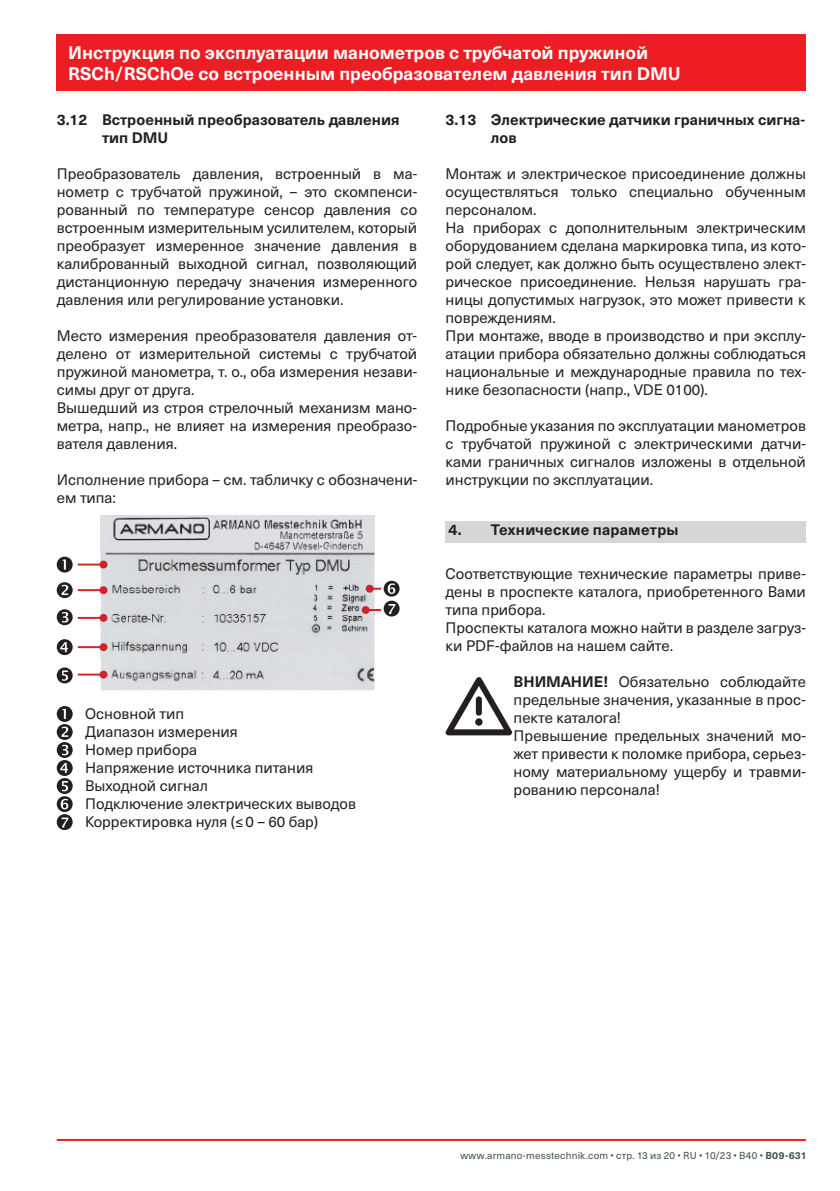
<style>
.page{position:relative;width:840px;height:1191px;background:#fff}
.page>*{position:absolute;margin:0;border:0;box-sizing:border-box;transform-origin:0 0}
.t1{font:700 18px/21.6px "Neue Haas Unica W1 G";color:#fff}
.t2{font:15px/18px "Neue Haas Unica W1 G";color:#231f20}
.t3{font:700 15px/18px "Neue Haas Unica W1 G";color:#231f20}
.t4{font:10px "Neue Haas Unica W1 G";letter-spacing:.02em;color:#3d4f51}
.s1{font-weight:700}
</style>
<div class="page">
<hr style="left:57px;top:1139px;width:748px;height:2px;background:#ee1d23">
<div style="left:57px;top:34px;width:748px;height:57px;background:#ee1d23"></div>
<img style="left:100px;top:516px;width:274px;height:175px">
<svg style="left:57px;top:556px;width:16px;height:16px"></svg>
<svg style="left:57px;top:582px;width:16px;height:16px"></svg>
<svg style="left:57px;top:609px;width:16px;height:16px"></svg>
<svg style="left:57px;top:639px;width:16px;height:16px"></svg>
<svg style="left:57px;top:667px;width:16px;height:16px"></svg>
<hr style="left:78px;top:563px;width:25px;height:2px;background:#d1232a">
<div style="left:99px;top:560px;width:8px;height:8px;background:#d1232a;border-radius:50%"></div>
<hr style="left:78px;top:589px;width:25px;height:2px;background:#d1232a">
<div style="left:99px;top:586px;width:8px;height:8px;background:#d1232a;border-radius:50%"></div>
<hr style="left:78px;top:617px;width:25px;height:2px;background:#d1232a">
<div style="left:99px;top:614px;width:8px;height:8px;background:#d1232a;border-radius:50%"></div>
<hr style="left:78px;top:646px;width:25px;height:2px;background:#d1232a">
<div style="left:99px;top:643px;width:8px;height:8px;background:#d1232a;border-radius:50%"></div>
<hr style="left:78px;top:673px;width:25px;height:2px;background:#d1232a">
<div style="left:99px;top:670px;width:8px;height:8px;background:#d1232a;border-radius:50%"></div>
<svg style="left:365px;top:581px;width:34px;height:35px"></svg>
<div style="left:361px;top:606px;width:8px;height:8px;background:#d1232a;border-radius:50%"></div>
<svg style="left:57px;top:706px;width:16px;height:124px"></svg>
<div style="left:445px;top:521px;width:360px;height:22px;background:#d5d6d8"></div>
<svg style="left:445px;top:677px;width:67px;height:58px"></svg>
<div style="left:475px;top:718px;width:7px;height:8px;background:#231f20;border-radius:50%"></div>
<p class="t1" style="left:68px;top:40px;width:613px">Инструкция по эксплуатации манометров с трубчатой пружиной<br>RSCh/RSChOe со встроенным преобразователем давления тип DMU</p>
<p class="t3" style="left:102px;top:110px;width:299px;text-indent:-45px">3.12 Встроенный преобразователь давления тип DMU</p>
<p class="t2" style="left:57px;top:164px;width:362px;text-align:justify">Преобразователь давления, встроенный в ма&shy;нометр с трубчатой пружиной, – это скомпенси&shy;рованный по температуре сенсор давления со встроенным измерительным усилителем, который преобразует измеренное значение давления в калиброванный выходной сигнал, позволяющий дистанционную передачу значения измеренного давления или регулирование установки.</p>
<p class="t2" style="left:57px;top:326px;width:362px">Место измерения преобразователя давления от&shy;делено от измерительной системы с трубчатой пружиной манометра, т. о., оба измерения незави&shy;симы друг от друга.<br>Вышедший из строя стрелочный механизм мано&shy;метра, напр., не влияет на измерения преобразо&shy;вателя давления.</p>
<p class="t2" style="left:57px;top:470px;width:362px">Исполнение прибора – см. табличку с обозначени&shy;ем типа:</p>
<p class="t3" style="left:490px;top:110px;width:315px;text-indent:-45px">3.13 Электрические датчики граничных сигна&shy;лов</p>
<p class="t2" style="left:445px;top:164px;width:362px">Монтаж и электрическое присоединение должны осуществляться только специально обученным персоналом.<br>На приборах с дополнительным электрическим оборудованием сделана маркировка типа, из кото&shy;рой следует, как должно быть осуществлено элект&shy;рическое присоединение. Нельзя нарушать гра&shy;ницы допустимых нагрузок, это может привести к повреждениям.<br>При монтаже, вводе в производство и при эксплу&shy;атации прибора обязательно должны соблюдаться национальные и международные правила по тех&shy;нике безопасности (напр., VDE 0100).</p>
<p class="t2" style="left:445px;top:416px;width:362px;text-align:justify">Подробные указания по эксплуатации манометров с трубчатой пружиной с электрическими датчи&shy;ками граничных сигналов изложены в отдельной инструкции по эксплуатации.</p>
<p class="t3" style="left:448px;top:520px;width:231px">4. Технические параметры</p>
<p class="t2" style="left:445px;top:564px;width:362px">Соответствующие технические параметры приве&shy;дены в проспекте каталога, приобретенного Вами типа прибора.<br>Проспекты каталога можно найти в разделе загруз&shy;ки PDF-файлов на нашем сайте.</p>
<p class="t2" style="left:513px;top:672px;width:293px"><span class="s1">ВНИМАНИЕ!</span> Обязательно соблюдайте предельные значения, указанные в прос&shy;пекте каталога!<br>Превышение предельных значений мо&shy;жет привести к поломке прибора, серьез&shy;ному материальному ущербу и травми&shy;рованию персонала!</p>
<p class="t2" style="left:85px;top:704px;width:272px">Основной тип<br>Диапазон измерения<br>Номер прибора<br>Напряжение источника питания<br>Выходной сигнал<br>Подключение электрических выводов<br>Корректировка нуля (≤0 – 60 бар)</p>
<p class="t4" style="left:460px;top:1148px;width:348px">www.armano-messtechnik.com • стр. 13 из 20 • RU • 10/23 • B40 • <span class="s1">B09-631</span></p>
</div>
